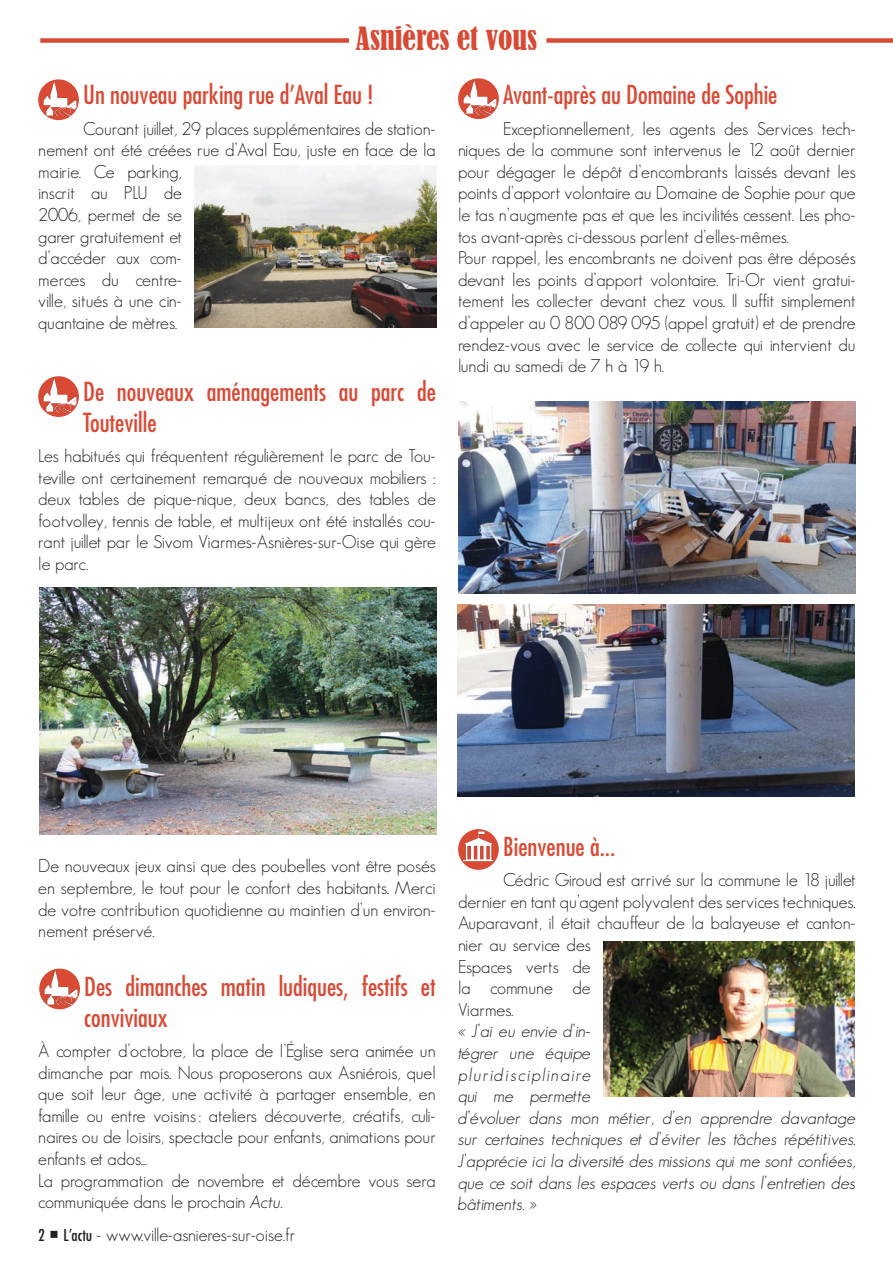
<style>
.page{position:relative;width:893px;height:1263px;background:#fff}
.page>*{position:absolute;margin:0;border:0;box-sizing:border-box;transform-origin:0 0}
.t1{font:condensed 30px "Bernard";color:#d94a35}
.Titre{font:condensed 25.5px/30.6px "Futura";color:#d94a35}
.TEXTE{font:300 18px/21.6px "Geosans";color:#231f20;text-align:justify}
.TEXTE-2{font:italic 300 18px/21.6px "Geosans";color:#231f20}
.s1{font-style:italic}
.s2{font-family:"Futura PT Cond";font-weight:500}
</style>
<div class="page">
<div style="left:40px;top:38px;width:309px;height:5px;background:#d94a35"></div>
<div style="left:546px;top:38px;width:347px;height:5px;background:#d94a35"></div>
<img style="left:195px;top:166px;width:242px;height:161px">
<svg style="left:458px;top:78px;width:41px;height:41px"></svg>
<img style="left:462px;top:80px;width:34px;height:35px">
<svg style="left:38px;top:79px;width:41px;height:41px"></svg>
<img style="left:42px;top:81px;width:34px;height:35px">
<img style="left:458px;top:402px;width:398px;height:191px">
<img style="left:457px;top:605px;width:398px;height:191px">
<svg style="left:38px;top:376px;width:41px;height:41px"></svg>
<img style="left:42px;top:378px;width:34px;height:35px">
<img style="left:39px;top:588px;width:398px;height:247px">
<svg style="left:39px;top:968px;width:41px;height:41px"></svg>
<img style="left:43px;top:970px;width:34px;height:35px">
<div style="left:458px;top:829px;width:41px;height:41px;background:#d94a35;border-radius:50%"></div>
<img style="left:460px;top:829px;width:37px;height:35px">
<img style="left:603px;top:942px;width:252px;height:154px">
<h1 class="t1" style="left:356px;top:21px;width:183px">Asnières et vous</h1>
<p class="Titre" style="left:83px;top:79px;width:292px">Un nouveau parking rue d’Aval Eau !</p>
<p class="TEXTE" style="left:38px;top:117px;width:399px;text-align:left;text-indent:45px">Courant juillet, 29 places supplémentaires de station&shy;nement ont été créées rue d’Aval Eau, juste en face de la mairie. Ce parking,<br>inscrit au PLU de<br>2006, permet de se<br>garer gratuitement et<br>d’accéder aux com-<br>merces du centre-<br>ville, situés à une cin-<br>quantaine de mètres.</p>
<p class="Titre" style="left:83px;top:376px;width:354px">De nouveaux aménagements au parc de<br>Touteville</p>
<p class="TEXTE" style="left:38px;top:445px;width:399px">Les habitués qui fréquentent régulièrement le parc de Tou&shy;teville ont certainement remarqué de nouveaux mobiliers : deux tables de pique-nique, deux bancs, des tables de footvolley, tennis de table, et multijeux ont été installés cou&shy;rant juillet par le Sivom Viarmes-Asnières-sur-Oise qui gère le parc.</p>
<p class="Titre" style="left:503px;top:79px;width:276px">Avant-après au Domaine de Sophie</p>
<p class="TEXTE" style="left:458px;top:117px;width:399px;text-indent:45px">Exceptionnellement, les agents des Services tech&shy;niques de la commune sont intervenus le 12 août dernier pour dégager le dépôt d’encombrants laissés devant les points d’apport volontaire au Domaine de Sophie pour que le tas n’augmente pas et que les incivilités cessent. Les pho&shy;tos avant-après ci-dessous parlent d’elles-mêmes.</p>
<p class="TEXTE" style="left:458px;top:247px;width:399px">Pour rappel, les encombrants ne doivent pas être déposés devant les points d’apport volontaire. Tri-Or vient gratui&shy;tement les collecter devant chez vous. Il suffit simplement d’appeler au 0 800 089 095 (appel gratuit) et de prendre rendez-vous avec le service de collecte qui intervient du lundi au samedi de 7 h à 19 h.</p>
<p class="TEXTE" style="left:38px;top:855px;width:399px">De nouveaux jeux ainsi que des poubelles vont être posés en septembre, le tout pour le confort des habitants. Merci de votre contribution quotidienne au maintien d’un environ&shy;nement préservé.</p>
<p class="Titre" style="left:84px;top:971px;width:353px">Des dimanches matin ludiques, festifs et conviviaux</p>
<p class="TEXTE" style="left:38px;top:1040px;width:399px">À compter d’octobre, la place de l’Église sera animée un dimanche par mois. Nous proposerons aux Asniérois, quel que soit leur âge, une activité à partager ensemble, en famille ou entre voisins: ateliers découverte, créatifs, culi&shy;naires ou de loisirs, spectacle pour enfants, animations pour enfants et ados...</p>
<p class="TEXTE" style="left:38px;top:1169px;width:399px">La programmation de novembre et décembre vous sera communiquée dans le prochain <span class="s1">Actu.</span></p>
<p class="TEXTE" style="left:38px;top:1224px;width:259px"><span class="s2">2</span> ○ <span class="s2">L’actu</span> - www.ville-asnieres-sur-oise.fr</p>
<p class="Titre" style="left:503px;top:831px;width:114px">Bienvenue à...</p>
<p class="TEXTE" style="left:458px;top:869px;width:399px;text-align:left;text-indent:45px">Cédric Giroud est arrivé sur la commune le 18 juillet dernier en tant qu’agent polyvalent des services techniques.<br>Auparavant, il était chauffeur de la balayeuse et canton&shy;nier au service des<br>Espaces verts de<br>la commune de<br>Viarmes.</p>
<p class="TEXTE-2" style="left:458px;top:1020px;width:399px">« J’ai eu envie d’in-<br>tégrer une équipe<br>pluridisciplinaire<br>qui me permette<br>d’évoluer dans mon métier, d’en apprendre davantage sur certaines techniques et d’éviter les tâches répétitives.<br>J’apprécie ici la diversité des missions qui me sont confiées, que ce soit dans les espaces verts ou dans l’entretien des bâtiments. »</p>
</div>
